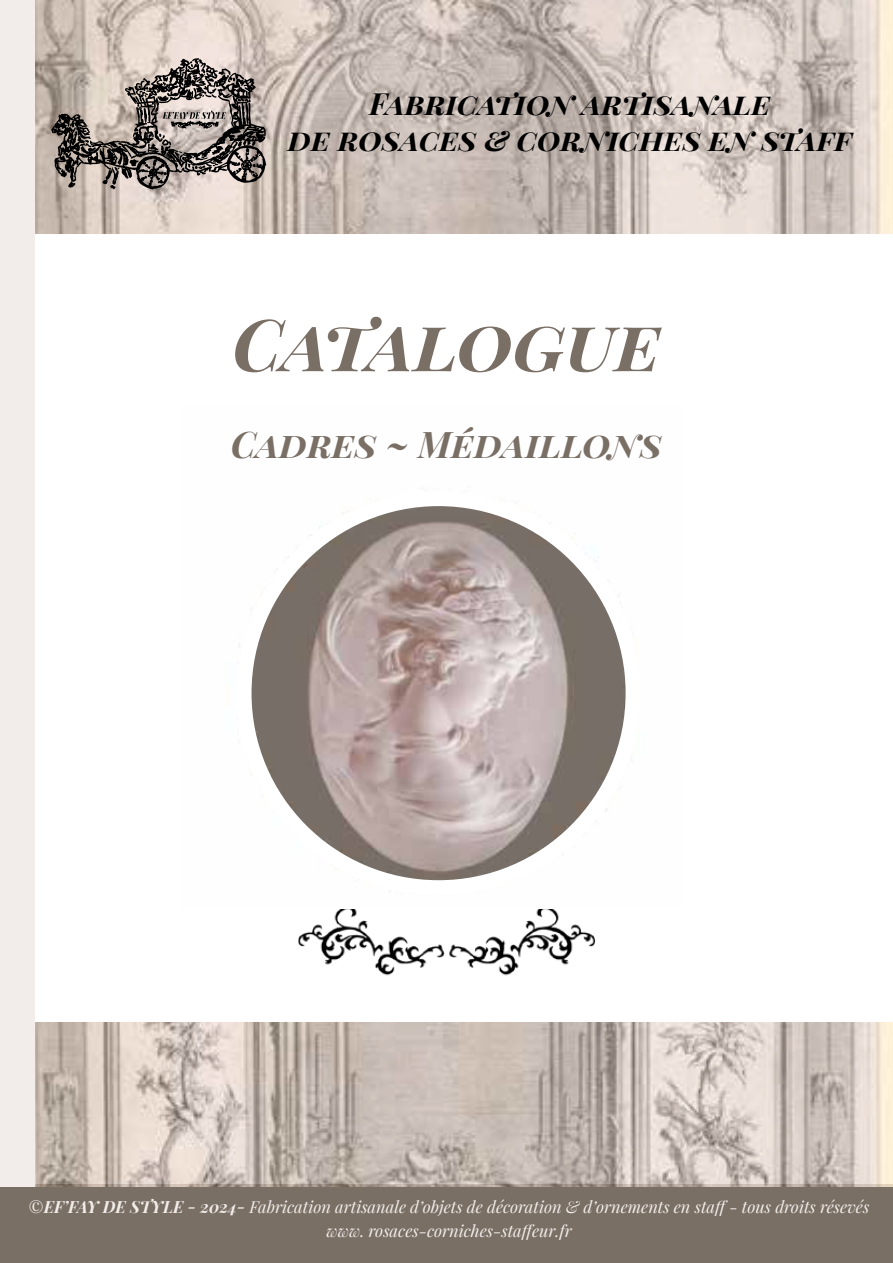
<style>
.page{position:relative;width:893px;height:1263px;background:#fff}
.page>*{position:absolute;margin:0;border:0;box-sizing:border-box;transform-origin:0 0}
.t1{font:italic 700 72px "Playfair Display SC";color:#7a6f65}
.t2{font:italic 700 36px "Playfair Display SC";color:#7a6f65}
.t3{font:italic 700 30px/36px "Playfair Display SC";color:#000;text-align:center}
.t4{font:italic 16.5px/24px "Playfair Display";color:#f2edea;text-align:center}
.s1{font-family:"Playfair Display SC";font-style:normal}
.s2{font-family:"Playfair Display SC";font-weight:700}
</style>
<div class="page">
<img style="left:34px;top:0;width:859px;height:234px">
<div style="left:0;top:1184px;width:893px;height:79px;background:#7a6f65"></div>
<img style="left:34px;top:857px;width:859px;height:330px">
<svg style="left:51px;top:58px;width:215px;height:131px;background:#908780"></svg>
<div style="left:0;top:0;width:34px;height:1187px;background:#f2edea"></div>
<img style="left:179px;top:500px;width:502px;height:409px">
<div style="left:237px;top:491px;width:404px;height:404px;border:15px solid #fff;border-radius:50%"></div>
<h3 class="t3" style="left:288px;top:83px;width:566px">Fabrication artisanale<br>de rosaces &amp; corniches en staff</h3>
<h1 class="t1" style="left:232px;top:286px;width:430px">Catalogue</h1>
<h2 class="t2" style="left:231px;top:415px;width:433px">Cadres ~ Médaillons</h2>
<p class="t4" style="left:29px;top:1193px;width:842px"><span class="s1">©</span><span class="s2">EF’FAY DE STYLE - 2024-</span> Fabrication artisanale d’objets de décoration &amp; d’ornements en staff - tous droits résevés www. rosaces-corniches-staffeur.fr</p>
</div>
